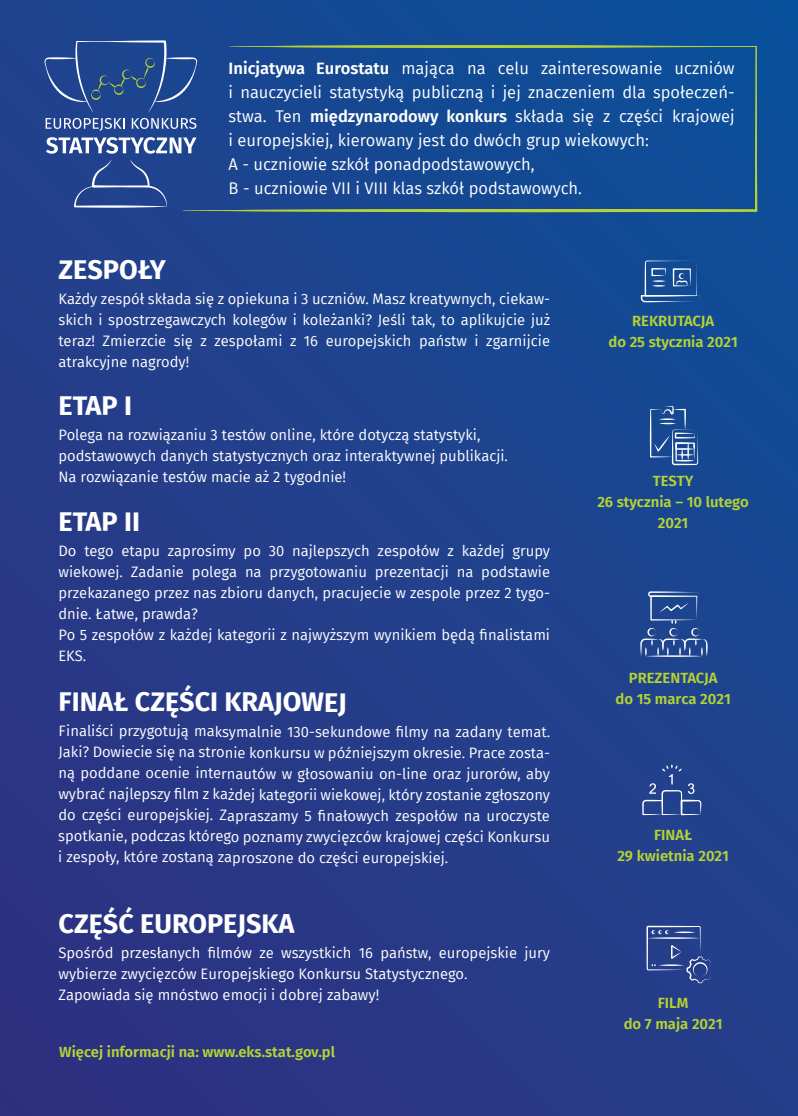
<style>
.page{position:relative;width:798px;height:1116px;background:#fff}
.page>*{position:absolute;margin:0;border:0;box-sizing:border-box;transform-origin:0 0}
.t1{font:700 27px "Fira Sans";color:#fff}
.t2{font:16.5px/24px "Fira Sans";color:#fff}
.t3{font:14.85px/21px "Fira Sans";color:#fff}
.t4{font:600 14.85px/21px "Fira Sans";color:#b5d334;text-align:center}
.t5{font:14.7px/21px "Fira Sans";letter-spacing:-.005em;color:#fff;text-align:justify}
.s1{font-weight:600}
</style>
<div class="page">
<div style="left:0;top:0;width:798px;height:1116px;background:linear-gradient(to bottom,#154a94,#2c3684)"></div>
<svg style="left:46px;top:118px;width:79px;height:13px"></svg>
<svg style="left:74px;top:160px;width:93px;height:48px;background:#365498"></svg>
<svg style="left:132px;top:118px;width:51px;height:11px"></svg>
<svg style="left:46px;top:137px;width:137px;height:17px"></svg>
<svg style="left:44px;top:40px;width:153px;height:72px;background:#2c5193"></svg>
<svg style="left:183px;top:45px;width:574px;height:167px;background:#194d91"></svg>
<svg style="left:642px;top:764px;width:59px;height:51px;background:#395498"></svg>
<svg style="left:650px;top:406px;width:48px;height:59px;background:#3e67a5"></svg>
<svg style="left:646px;top:926px;width:67px;height:57px;background:#3c5397"></svg>
<svg style="left:640px;top:591px;width:68px;height:66px;background:#385b9d"></svg>
<svg style="left:641px;top:261px;width:59px;height:41px;background:#3263a3"></svg>
<h1 class="t1" style="left:58px;top:247px;width:109px">ZESPOŁY</h1>
<p class="t2" style="left:229px;top:56px;width:508px"><span class="s1">Inicjatywa Eurostatu</span> mająca na celu zainteresowanie uczniów i nauczycieli statystyką publiczną i jej znaczeniem dla społeczeń&shy;stwa. Ten <span class="s1">międzynarodowy konkurs</span> składa się z części krajowej i europejskiej, kierowany jest do dwóch grup wiekowych:<br>A - uczniowie szkół ponadpodstawowych,<br>B - uczniowie VII i VIII klas szkół podstawowych.</p>
<p class="t3" style="left:58px;top:288px;width:493px;text-align:justify">Każdy zespół składa się z opiekuna i 3 uczniów. Masz kreatywnych, ciekaw&shy;skich i spostrzegawczych kolegów i koleżanki? Jeśli tak, to aplikujcie już teraz! Zmierzcie się z zespołami z 16 europejskich państw i zgarnijcie atrakcyjne nagrody!</p>
<h1 class="t1" style="left:58px;top:382px;width:75px">ETAP I</h1>
<p class="t3" style="left:58px;top:424px;width:451px">Polega na rozwiązaniu 3 testów online, które dotyczą statystyki, podstawowych danych statystycznych oraz interaktywnej publikacji.<br>Na rozwiązanie testów macie aż 2 tygodnie!</p>
<h1 class="t1" style="left:58px;top:499px;width:83px">ETAP II</h1>
<p class="t3" style="left:58px;top:540px;width:493px">Do tego etapu zaprosimy po 30 najlepszych zespołów z każdej grupy wiekowej. Zadanie polega na przygotowaniu prezentacji na podstawie przekazanego przez nas zbioru danych, pracujecie w zespole przez 2 tygo&shy;dnie. Łatwe, prawda?<br>Po 5 zespołów z każdej kategorii z najwyższym wynikiem będą finalistami EKS.</p>
<h1 class="t1" style="left:59px;top:679px;width:290px">FINAŁ CZĘŚCI KRAJOWEJ</h1>
<p class="t5" style="left:58px;top:721px;width:493px">Finaliści przygotują maksymalnie 130-sekundowe filmy na zadany temat.<br>Jaki? Dowiecie się na stronie konkursu w późniejszym okresie. Prace zosta&shy;ną poddane ocenie internautów w głosowaniu on-line oraz jurorów, aby wybrać najlepszy film z każdej kategorii wiekowej, który zostanie zgłoszony do części europejskiej. Zapraszamy 5 finałowych zespołów na uroczyste spotkanie, podczas którego poznamy zwycięzców krajowej części Konkursu i zespoły, które zostaną zaproszone do części europejskiej.</p>
<h1 class="t1" style="left:58px;top:901px;width:238px">CZĘŚĆ EUROPEJSKA</h1>
<p class="t3" style="left:58px;top:942px;width:493px">Spośród przesłanych filmów ze wszystkich 16 państw, europejskie jury wybierze zwycięzców Europejskiego Konkursu Statystycznego.<br>Zapowiada się mnóstwo emocji i dobrej zabawy!</p>
<p class="t4" style="left:59px;top:1041px;width:277px">Więcej informacji na: www.eks.stat.gov.pl</p>
<p class="t4" style="left:608px;top:309px;width:131px">REKRUTACJA<br>do 25 stycznia 2021</p>
<p class="t4" style="left:597px;top:470px;width:153px">TESTY<br>26 stycznia – 10 lutego<br>2021</p>
<p class="t4" style="left:616px;top:667px;width:117px">PREZENTACJA<br>do 15 marca 2021</p>
<p class="t4" style="left:617px;top:824px;width:113px">FINAŁ<br>29 kwietnia 2021</p>
<p class="t4" style="left:624px;top:992px;width:100px">FILM<br>do 7 maja 2021</p>
</div>
